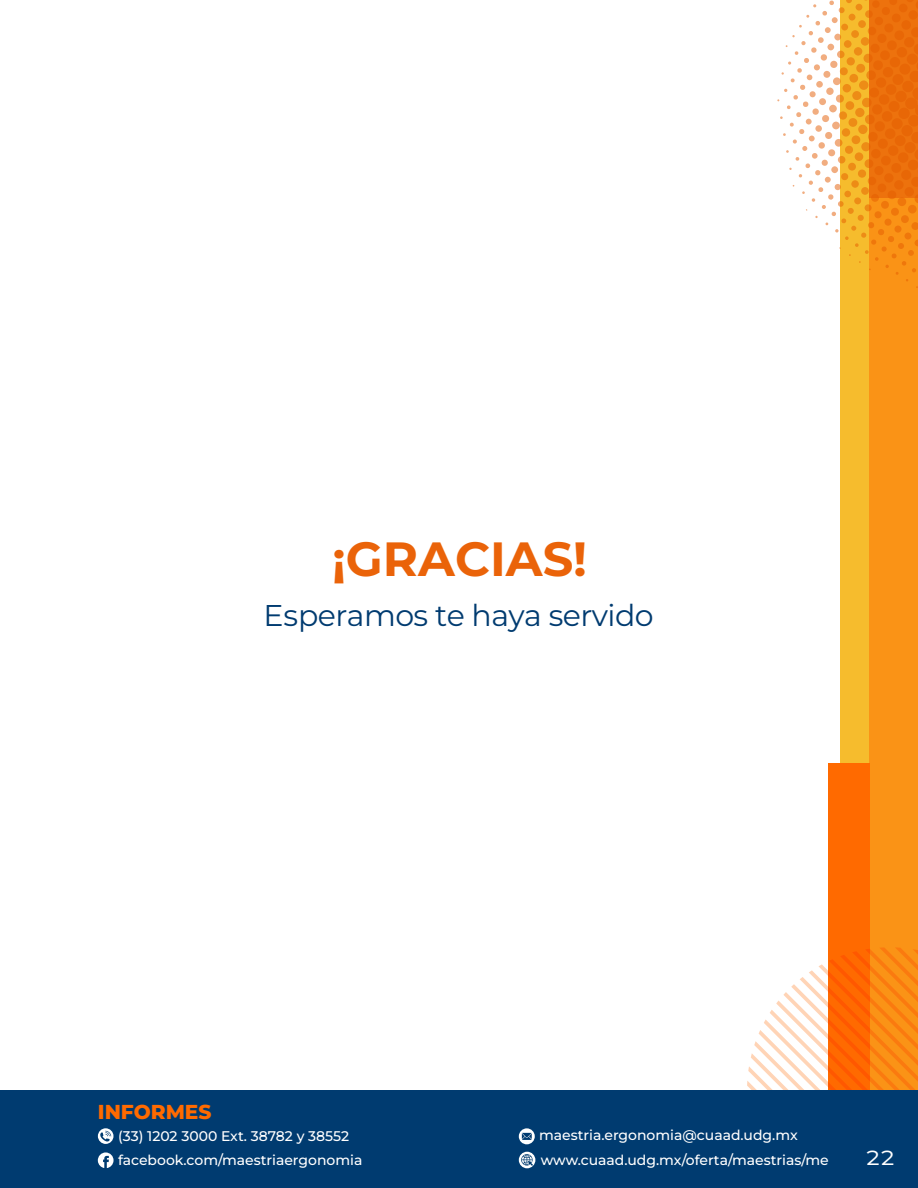
<style>
.page{position:relative;width:918px;height:1188px;background:#fff}
.page>*{position:absolute;margin:0;border:0;box-sizing:border-box;transform-origin:0 0}
.t1{font:700 48px "Montserrat";color:#ea6309}
.t2{font:34.5px "Montserrat";color:#fff}
.t3{font:30px "Montserrat";letter-spacing:-.02em;color:#003b70}
.t4{font:800 20.1px "Montserrat";color:#ff6a00}
.t5{font:500 13.95px "Montserrat";color:#fff}
</style>
<div class="page">
<div style="left:840px;top:0;width:29px;height:1166px;background:#f6bc2d"></div>
<div style="left:869px;top:0;width:49px;height:1169px;background:#fa9316"></div>
<svg style="left:777px;top:0;width:141px;height:288px"></svg>
<div style="left:828px;top:763px;width:41px;height:328px;background:#ff6a00"></div>
<svg style="left:747px;top:947px;width:171px;height:144px"></svg>
<div style="left:0;top:1091px;width:918px;height:97px;background:#003b70"></div>
<svg style="left:519px;top:1128px;width:16px;height:16px"></svg>
<svg style="left:519px;top:1152px;width:16px;height:16px"></svg>
<svg style="left:98px;top:1128px;width:15px;height:16px"></svg>
<svg style="left:98px;top:1152px;width:16px;height:16px"></svg>
<h1 class="t1" style="left:332px;top:527px;width:257px">¡GRACIAS!</h1>
<h3 class="t3" style="left:264px;top:596px;width:392px">Esperamos te haya servido</h3>
<h3 class="t4" style="left:98px;top:1099px;width:115px">INFORMES</h3>
<p class="t5" style="left:118px;top:1126px;width:233px">(33) 1202 3000 Ext. 38782 y 38552</p>
<p class="t5" style="left:539px;top:1126px;width:260px">maestria.ergonomia@cuaad.udg.mx</p>
<p class="t5" style="left:118px;top:1151px;width:246px">facebook.com/maestriaergonomia</p>
<h2 class="t2" style="left:866px;top:1129px;width:31px">22</h2>
<p class="t5" style="left:541px;top:1150px;width:289px">www.cuaad.udg.mx/oferta/maestrias/me</p>
</div>
